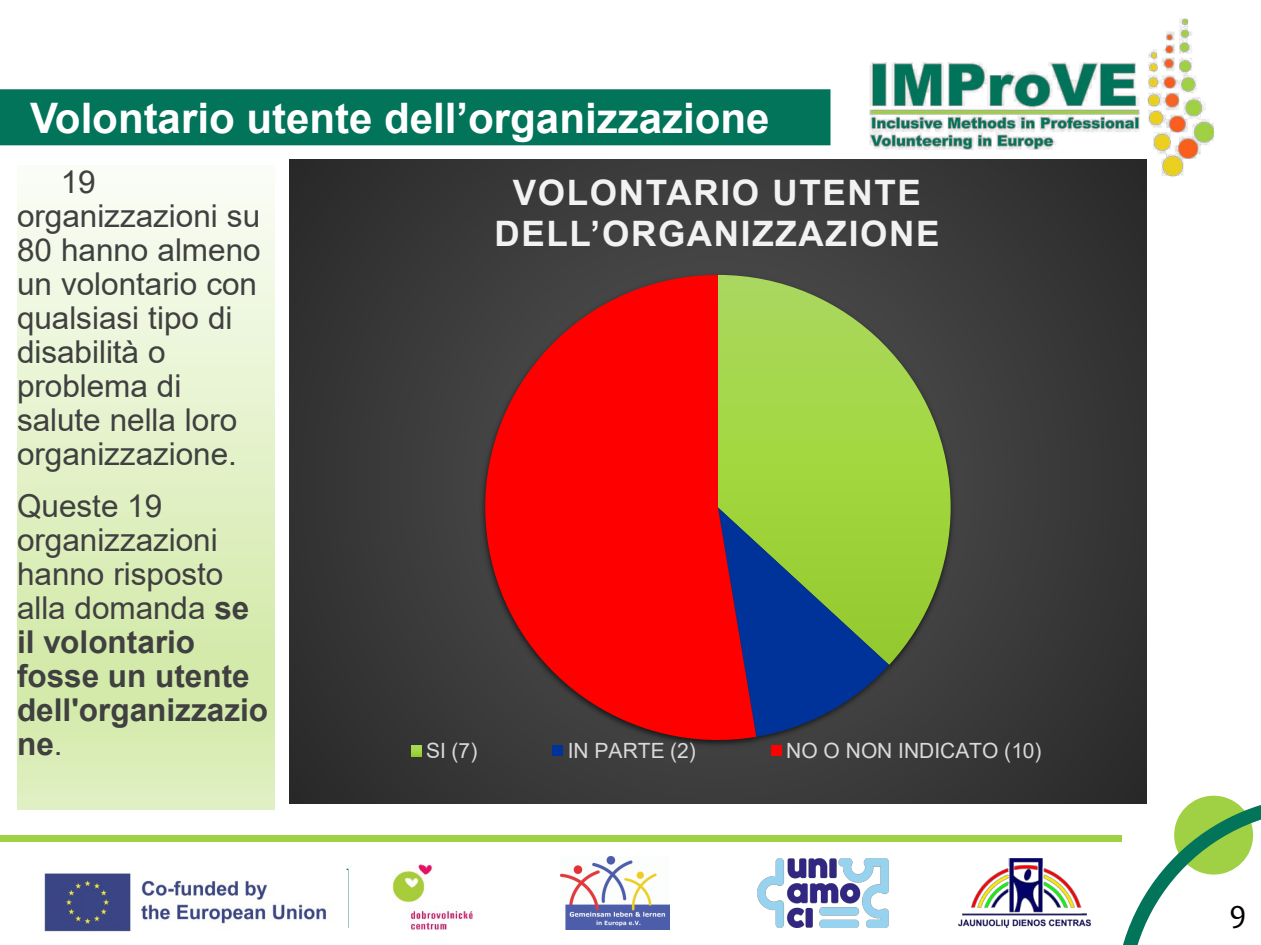
<style>
.page{position:relative;width:1261px;height:945px;background:#fff}
.page>*{position:absolute;margin:0;border:0;box-sizing:border-box;transform-origin:0 0}
.t1{font:700 42px "Arial";color:#fff}
.t2{font:700 35px/40.2px "Arial";letter-spacing:.045em;color:#f2f2f2;text-align:center}
.t3{font:31.5px/33.9px "Arial";color:#404040}
.t4{font:31.5px "Candara";color:#000}
.t5{font:21px "Arial";color:#d9d9d9}
.s1{font-weight:700}
</style>
<div class="page">
<hr style="left:346px;top:869px;width:2px;height:59px;background:#01745a">
<img style="left:869px;top:18px;width:343px;height:160px">
<img style="left:392px;top:865px;width:80px;height:64px">
<img style="left:560px;top:856px;width:109px;height:73px">
<img style="left:958px;top:858px;width:132px;height:69px">
<img style="left:44px;top:870px;width:303px;height:62px">
<img style="left:757px;top:858px;width:131px;height:69px">
<div style="left:0;top:835px;width:1121px;height:6px;background:#a0d144"></div>
<div style="left:0;top:89px;width:830px;height:56px;background:#01745a;border:2px solid #01745a"></div>
<svg style="left:1114px;top:796px;width:146px;height:149px"></svg>
<svg style="left:17px;top:179px;width:257px;height:631px;background:#e3f1c8"></svg>
<div style="left:289px;top:159px;width:857px;height:644px;background:#383838"></div>
<div style="left:763px;top:269px;width:195px;height:266px;background:#414141"></div>
<svg style="left:756px;top:275px;width:194px;height:390px"></svg>
<svg style="left:756px;top:507px;width:133px;height:230px;background:#457466"></svg>
<svg style="left:474px;top:275px;width:282px;height:471px;fill:#f00"></svg>
<svg style="left:411px;top:746px;width:10px;height:10px"></svg>
<div style="left:552px;top:746px;width:11px;height:10px;background:#039"></div>
<div style="left:770px;top:746px;width:11px;height:10px;background:#f00"></div>
<h1 class="t1" style="left:30px;top:102px;width:741px">Volontario utente dell’organizzazione</h1>
<p class="t2" style="left:494px;top:176px;width:446px">VOLONTARIO UTENTE<br>DELL’ORGANIZZAZIONE</p>
<p class="t3" style="left:17px;top:168px;width:245px;text-indent:44px">19 organizzazioni su<br>80 hanno almeno un volontario con qualsiasi tipo di disabilità o problema di salute nella loro organizzazione.</p>
<p class="t3" style="left:17px;top:491px;width:252px">Queste 19 organizzazioni hanno risposto alla domanda <span class="s1">se il volontario fosse un utente dell'organizzazio ne</span>.</p>
<p class="t5" style="left:426px;top:742px;width:53px">SI (7)</p>
<p class="t5" style="left:567px;top:742px;width:129px">IN PARTE (2)</p>
<p class="t5" style="left:786px;top:742px;width:257px">NO O NON INDICATO (10)</p>
<p class="t4" style="left:1228px;top:899px;width:19px">9</p>
</div>
